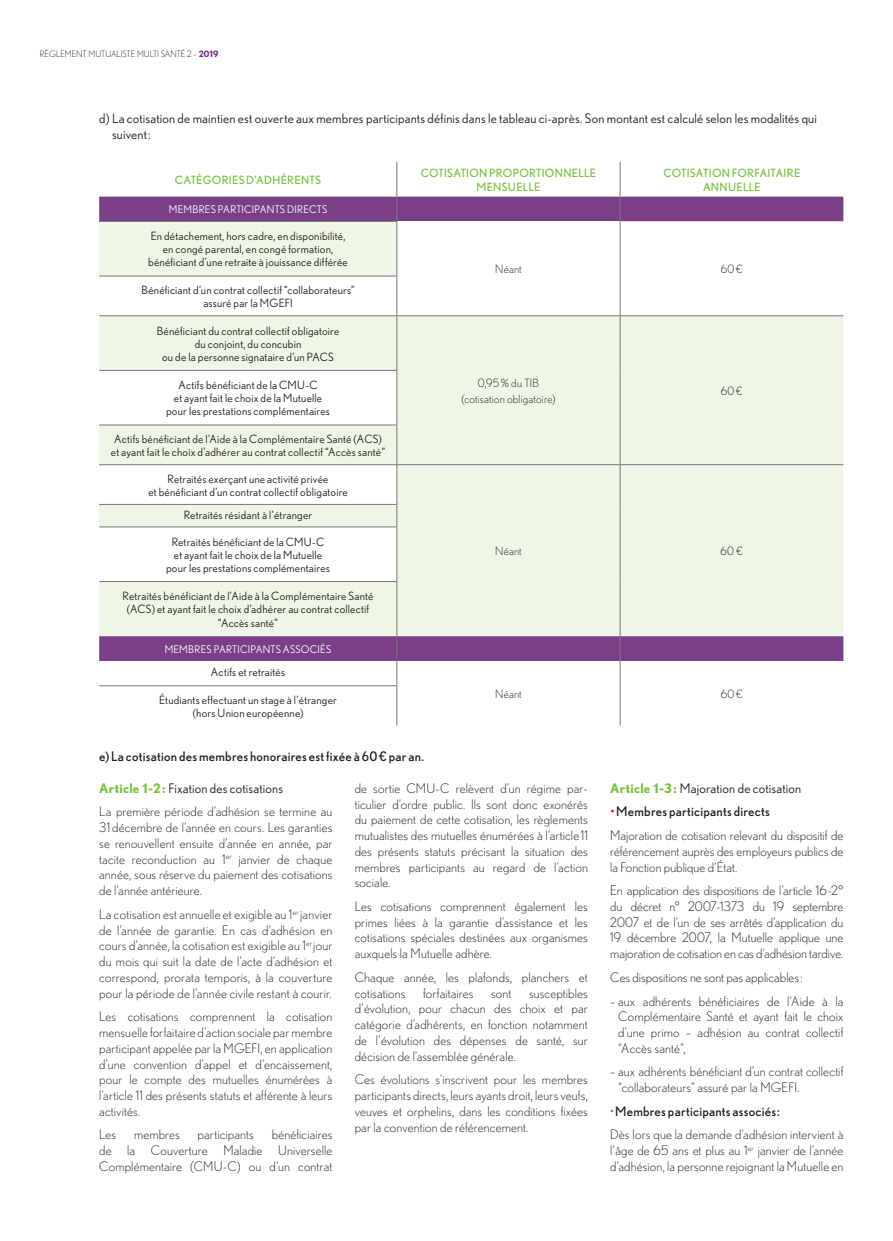
<style>
.page{position:relative;width:893px;height:1241px;background:#fff}
.page>*{position:absolute;margin:0;border:0;box-sizing:border-box;transform-origin:0 0}
.t1{font:300 13.12px/15.8px "Nobel";letter-spacing:.01em;color:#231f20;text-align:justify}
.t2{font:13.12px/15.8px "Nobel";letter-spacing:.015em;color:#231f20}
.t3{font:13.12px "Nobel";letter-spacing:.015em;color:#231f20}
.t4{font:11.38px/13.1px "Nobel";letter-spacing:.02em;color:#231f20;text-align:center}
.t5{font:11.38px/14px "Nobel";letter-spacing:.02em;color:#79c142;text-align:center}
.t6{font:300 11.38px/15.8px "Nobel";letter-spacing:.015em;color:#231f20;text-align:center}
.t7{font:10.5px "Nobel";letter-spacing:.015em;color:#fff}
.t8{font:300 8.75px "Nobel";color:#231f20}
.s1{font-weight:700;color:#702c80}
.s2{font-weight:700;color:#79c142}
.s3{font-weight:400}
.s4{font-weight:400;color:#ee1d23}
.s5{color:#ee1d23}
</style>
<div class="page">
<div style="left:99px;top:197px;width:744px;height:464px;background:#7b3f87"></div>
<div style="left:99px;top:222px;width:521px;height:414px;background:#eff6e8"></div>
<div style="left:397px;top:221px;width:223px;height:95px;background:#fff"></div>
<svg style="left:621px;top:221px;width:222px;height:440px;fill:#eff6e8"></svg>
<svg style="left:99px;top:277px;width:298px;height:448px"></svg>
<hr style="left:397px;top:162px;width:1px;height:35px;background:#76787b">
<hr style="left:620px;top:162px;width:1px;height:35px;background:#76787b">
<svg style="left:397px;top:197px;width:1px;height:24px"></svg>
<svg style="left:620px;top:197px;width:1px;height:24px"></svg>
<hr style="left:620px;top:221px;width:1px;height:55px;background:#76787b">
<hr style="left:397px;top:276px;width:1px;height:39px;background:#76787b">
<hr style="left:620px;top:276px;width:1px;height:39px;background:#76787b">
<svg style="left:397px;top:636px;width:1px;height:49px"></svg>
<svg style="left:620px;top:636px;width:1px;height:49px"></svg>
<hr style="left:620px;top:685px;width:1px;height:40px;background:#76787b">
<hr style="left:99px;top:685px;width:298px;height:1px;background:#76787b">
<hr style="left:397px;top:686px;width:1px;height:39px;background:#76787b">
<hr style="left:99px;top:315px;width:298px;height:1px;background:#76787b">
<hr style="left:397px;top:315px;width:223px;height:1px;background:#76787b">
<hr style="left:620px;top:315px;width:223px;height:1px;background:#76787b">
<hr style="left:397px;top:316px;width:1px;height:54px;background:#76787b">
<hr style="left:620px;top:316px;width:1px;height:54px;background:#76787b">
<hr style="left:620px;top:370px;width:1px;height:55px;background:#76787b">
<hr style="left:620px;top:425px;width:1px;height:39px;background:#76787b">
<hr style="left:397px;top:464px;width:223px;height:1px;background:#76787b">
<hr style="left:620px;top:464px;width:223px;height:1px;background:#76787b">
<hr style="left:620px;top:465px;width:1px;height:39px;background:#76787b">
<svg style="left:620px;top:504px;width:1px;height:23px"></svg>
<hr style="left:620px;top:527px;width:1px;height:54px;background:#76787b">
<hr style="left:620px;top:581px;width:1px;height:55px;background:#76787b">
<svg style="left:99px;top:370px;width:299px;height:156px"></svg>
<hr style="left:397px;top:527px;width:1px;height:54px;background:#76787b">
<hr style="left:397px;top:581px;width:1px;height:55px;background:#76787b">
<hr style="left:99px;top:504px;width:298px;height:1px;background:#76787b">
<hr style="left:99px;top:526px;width:298px;height:1px;background:#76787b">
<hr style="left:99px;top:581px;width:298px;height:1px;background:#76787b">
<hr style="left:99px;top:221px;width:298px;height:1px;background:#76787b">
<hr style="left:397px;top:222px;width:1px;height:54px;background:#76787b">
<hr style="left:99px;top:276px;width:298px;height:1px;background:#76787b">
<p class="t8" style="left:40px;top:48px;width:180px">RÈGLEMENT MUTUALISTE MULTI SANTÉ 2 – <span class="s1">2019</span></p>
<p class="t2" style="left:112px;top:110px;width:706px;text-indent:-13px">d) La cotisation de maintien est ouverte aux membres participants définis dans le tableau ci-après. Son montant est calculé selon les modalités qui suivent :</p>
<p class="t5" style="left:175px;top:172px;width:148px">CATÉGORIES D’ADHÉRENTS</p>
<p class="t5" style="left:421px;top:165px;width:177px">COTISATION PROPORTIONNELLE<br>MENSUELLE</p>
<p class="t5" style="left:663px;top:165px;width:138px">COTISATION FORFAITAIRE<br>ANNUELLE</p>
<p class="t7" style="left:169px;top:203px;width:160px">MEMBRES PARTICIPANTS DIRECTS</p>
<p class="t4" style="left:148px;top:229px;width:201px">En détachement, hors cadre, en disponibilité, en congé parental, en congé formation, bénéficiant d’une retraite à jouissance différée</p>
<p class="t6" style="left:495px;top:261px;width:28px">Néant</p>
<p class="t6" style="left:721px;top:261px;width:23px">60 €</p>
<p class="t4" style="left:142px;top:283px;width:215px">Bénéficiant d’un contrat collectif “collaborateurs” assuré par la MGEFI</p>
<p class="t4" style="left:157px;top:324px;width:184px">Bénéficiant du contrat collectif obligatoire du conjoint, du concubin<br>ou de la personne signataire d’un PACS</p>
<p class="t6" style="left:461px;top:375px;width:96px">0,95 % du TIB (cotisation obligatoire)</p>
<p class="t6" style="left:721px;top:382px;width:23px">60 €</p>
<p class="t4" style="left:166px;top:378px;width:165px">Actifs bénéficiant de la CMU-C<br>et ayant fait le choix de la Mutuelle pour les prestations complémentaires</p>
<p class="t4" style="left:111px;top:432px;width:276px;text-align:left">Actifs bénéficiant de l’Aide à la Complémentaire Santé (ACS) et ayant fait le choix d’adhérer au contrat collectif “Accès santé”</p>
<p class="t4" style="left:148px;top:471px;width:201px">Retraités exerçant une activité privée<br>et bénéficiant d’un contrat collectif obligatoire</p>
<p class="t4" style="left:184px;top:507px;width:130px">Retraités résidant à l’étranger</p>
<p class="t4" style="left:166px;top:535px;width:165px">Retraités bénéficiant de la CMU-C et ayant fait le choix de la Mutuelle pour les prestations complémentaires</p>
<p class="t4" style="left:123px;top:589px;width:252px">Retraités bénéficiant de l’Aide à la Complémentaire Santé (ACS) et ayant fait le choix d’adhérer au contrat collectif “Accès santé”</p>
<p class="t7" style="left:165px;top:643px;width:168px">MEMBRES PARTICIPANTS ASSOCIÉS</p>
<p class="t4" style="left:211px;top:665px;width:76px">Actifs et retraités</p>
<p class="t4" style="left:159px;top:693px;width:179px">Étudiants effectuant un stage à l’étranger (hors Union européenne)</p>
<p class="t6" style="left:495px;top:543px;width:28px">Néant</p>
<p class="t6" style="left:720px;top:543px;width:24px">60 €</p>
<p class="t6" style="left:495px;top:685px;width:28px">Néant</p>
<p class="t6" style="left:721px;top:685px;width:23px">60 €</p>
<p class="t3" style="left:99px;top:748px;width:326px">e) La cotisation des membres honoraires est fixée à 60 € par an.</p>
<p class="t1" style="left:99px;top:776px;width:235px;line-height:23.6px"><span class="s2">Article 1-2 :</span> <span class="s3">Fixation des cotisations<br></span>La première période d’adhésion se termine au</p>
<p class="t1" style="left:99px;top:819px;width:235px">31 décembre de l’année en cours. Les garanties se renouvellent ensuite d’année en année, par tacite reconduction au 1<sup>er</sup> janvier de chaque année, sous réserve du paiement des cotisations de l’année antérieure.</p>
<p class="t1" style="left:99px;top:906px;width:235px">La cotisation est annuelle et exigible au 1<sup>er</sup> janvier de l’année de garantie. En cas d’adhésion en cours d’année, la cotisation est exigible au 1<sup>er</sup> jour du mois qui suit la date de l’acte d’adhésion et correspond, prorata temporis, à la couverture pour la période de l’année civile restant à courir.</p>
<p class="t1" style="left:99px;top:1008px;width:235px">Les cotisations comprennent la cotisation mensuelle forfaitaire d’action sociale par membre participant appelée par la MGEFI, en application d’une convention d’appel et d’encaissement, pour le compte des mutuelles énumérées à l’article 11 des présents statuts et afférente à leurs activités.</p>
<p class="t1" style="left:99px;top:1126px;width:19px">Les</p>
<p class="t1" style="left:134px;top:1126px;width:47px">membres</p>
<p class="t1" style="left:198px;top:1126px;width:58px">participants</p>
<p class="t1" style="left:355px;top:780px;width:235px">de sortie CMU-C relèvent d’un régime par&shy;ticulier d’ordre public. Ils sont donc exonérés du paiement de cette cotisation, les règlements mutualistes des mutuelles énumérées à l’article 11 des présents statuts précisant la situation des membres participants au regard de l’action sociale.</p>
<p class="t1" style="left:355px;top:898px;width:235px">Les cotisations comprennent également les primes liées à la garantie d’assistance et les cotisations spéciales destinées aux organismes auxquels la Mutuelle adhère.</p>
<p class="t1" style="left:355px;top:969px;width:235px">Chaque année, les plafonds, planchers et cotisations</p>
<p class="t1" style="left:355px;top:984px;width:235px;text-indent:174px">susceptibles d’évolution, pour chacun des choix et par catégorie d’adhérents, en fonction notamment de l’évolution des dépenses de santé, sur décision de l’assemblée générale.</p>
<p class="t1" style="left:355px;top:1071px;width:235px">Ces évolutions s’inscrivent pour les membres participants directs, leurs ayants droit, leurs veufs, veuves et orphelins, dans les conditions fixées par la convention de référencement.</p>
<p class="t1" style="left:423px;top:984px;width:52px">forfaitaires</p>
<p class="t1" style="left:491px;top:984px;width:22px">sont</p>
<p class="t1" style="left:99px;top:1126px;width:235px;text-indent:172px">bénéficiaires de la Couverture Maladie Universelle Complémentaire (CMU-C) ou d’un contrat</p>
<p class="t2" style="left:610px;top:779px;width:193px"><span class="s2">Article 1-3 :</span> Majoration de cotisation</p>
<p class="t1" style="left:610px;top:799px;width:235px;line-height:23.6px"><span class="s4">•</span> <span class="s3">Membres participants directs<br></span>Majoration de cotisation relevant du dispositif de</p>
<p class="t1" style="left:610px;top:843px;width:235px">référencement auprès des employeurs publics de la Fonction publique d’État.</p>
<p class="t1" style="left:610px;top:882px;width:235px">En application des dispositions de l’article 16-2° du décret n° 2007-1373 du 19 septembre 2007 et de l’un de ses arrêtés d’application du 19 décembre 2007, la Mutuelle applique une majoration de cotisation en cas d’adhésion tardive.</p>
<p class="t1" style="left:610px;top:969px;width:194px">Ces dispositions ne sont pas applicables :</p>
<p class="t1" style="left:618px;top:992px;width:227px;text-indent:-8px">– aux adhérents bénéficiaires de l’Aide à la Complémentaire Santé et ayant fait le choix d’une primo – adhésion au contrat collectif “Accès santé”,</p>
<p class="t1" style="left:618px;top:1063px;width:227px;text-indent:-8px">– aux adhérents bénéficiant d’un contrat collectif “collaborateurs” assuré par la MGEFI.</p>
<p class="t1" style="left:610px;top:1098px;width:235px;line-height:23.6px"><span class="s5">•</span> <span class="s3">Membres participants associés :<br></span>Dès lors que la demande d’adhésion intervient à</p>
<p class="t1" style="left:610px;top:1142px;width:235px">l’âge de 65 ans et plus au 1<sup>er</sup> janvier de l’année d’adhésion, la personne rejoignant la Mutuelle en</p>
</div>
